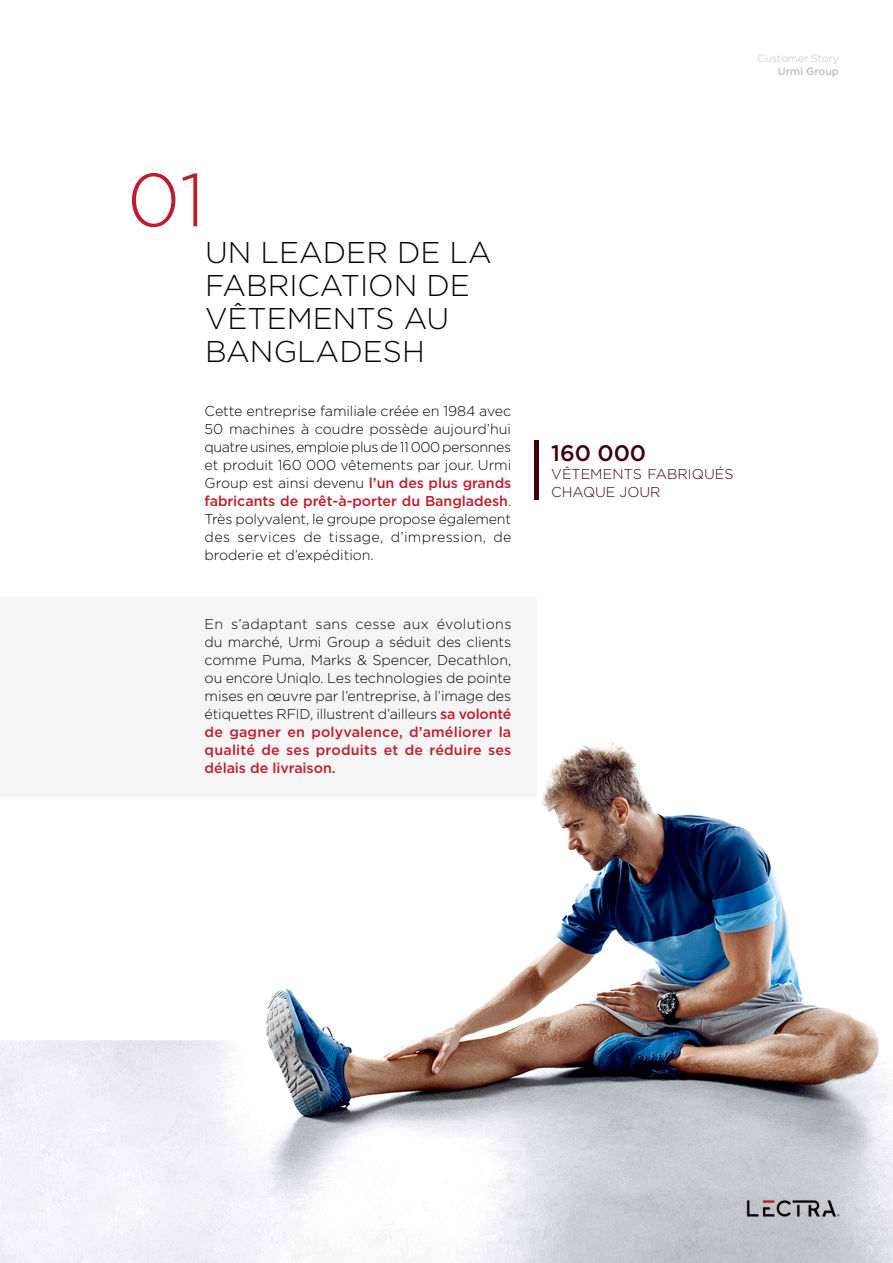
<style>
.page{position:relative;width:893px;height:1263px;background:#fff}
.page>*{position:absolute;margin:0;border:0;box-sizing:border-box;transform-origin:0 0}
.t1{font:300 75px "Gotham";color:#be1d2c}
.t2{font:300 30px/33px "Gotham";color:#080302}
.t3{font:500 22.5px "Gotham";letter-spacing:-.005em;color:#3f0009}
.t4{font:300 14.25px/18px "Gotham";letter-spacing:-.01em;color:#080302;text-align:justify}
.t5{font:300 14.25px/18px "Gotham";letter-spacing:.005em;color:#3f0009}
.t6{font:300 10.5px "Gotham";color:#bfbebe}
.t7{font:500 10.5px "Gotham";color:#bfbebe}
.s1{font-weight:500;color:#be1d2c}
</style>
<div class="page">
<img style="left:0;top:743px;width:893px;height:520px">
<div style="left:0;top:597px;width:536px;height:199px;background:#f5f5f5"></div>
<div style="left:534px;top:440px;width:5px;height:59px;background:#3f0009"></div>
<img style="left:732px;top:1191px;width:123px;height:34px">
<h1 class="t1" style="left:127px;top:152px;width:80px">01</h1>
<h2 class="t2" style="left:205px;top:235px;width:288px">UN LEADER DE LA<br>FABRICATION DE<br>VÊTEMENTS AU<br>BANGLADESH</h2>
<p class="t4" style="left:205px;top:402px;width:308px">Cette entreprise familiale créée en 1984 avec 50 machines à coudre possède aujourd’hui quatre usines, emploie plus de 11 000 personnes et produit 160 000 vêtements par jour. Urmi Group est ainsi devenu <span class="s1">l’un des plus grands fabricants de prêt-à-porter du Bangladesh</span>.<br>Très polyvalent, le groupe propose également des services de tissage, d’impression, de broderie et d’expédition.</p>
<p class="t4" style="left:205px;top:615px;width:308px">En s’adaptant sans cesse aux évolutions du marché, Urmi Group a séduit des clients comme Puma, Marks &amp; Spencer, Decathlon, ou encore Uniqlo. Les technologies de pointe mises en œuvre par l’entreprise, à l’image des étiquettes RFID, illustrent d’ailleurs <span class="s1">sa volonté de gagner en polyvalence, d’améliorer la qualité de ses produits et de réduire ses délais de livraison.</span></p>
<p class="t6" style="left:758px;top:52px;width:83px">Customer Story</p>
<p class="t7" style="left:778px;top:64px;width:63px">Urmi Group</p>
<h3 class="t3" style="left:551px;top:438px;width:96px">160 000</h3>
<p class="t5" style="left:551px;top:464px;width:184px">VÊTEMENTS FABRIQUÉS<br>CHAQUE JOUR</p>
</div>
